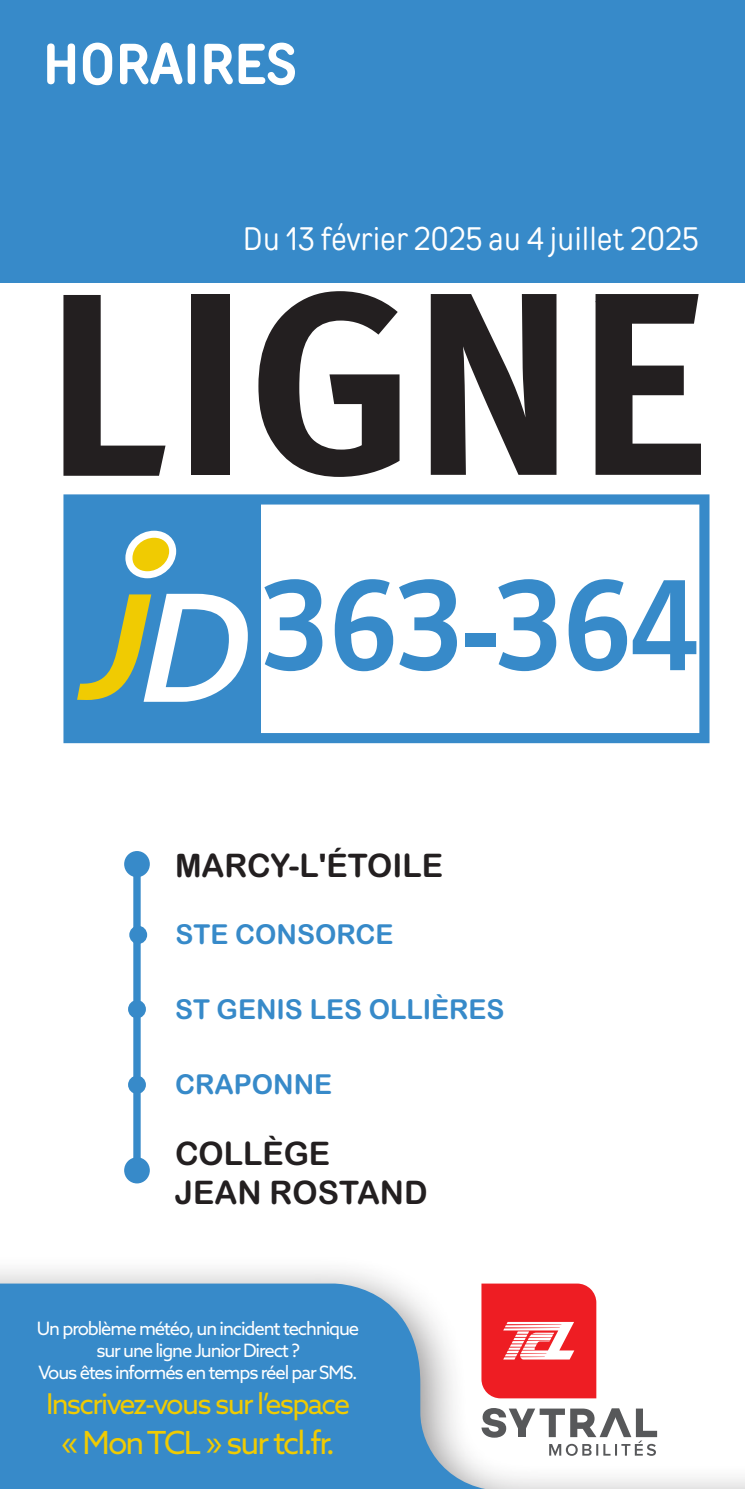
<style>
.page{position:relative;width:745px;height:1489px;background:#fff}
.page>*{position:absolute;margin:0;border:0;box-sizing:border-box;transform-origin:0 0}
.t1{font:700 117.5px "Confluence";letter-spacing:-.005em;color:#378ac9}
.t2{font:700 57.5px "TT Rounds Condensed";color:#fff}
.t3{font:32.5px/39px "Arial Rounded MT Bold";color:#231f20}
.periode_couv{font:32.5px "TT Rounds Condensed";color:#fff}
.periode_couv-2{font:31.75px "Azo Sans";letter-spacing:-.06em;color:#f0cb02}
.periode_couv-3{font:28.75px "Azo Sans";letter-spacing:-.06em;color:#f0cb02}
.t4{font:27.5px "Arial Rounded MT Bold";color:#378ac9}
.periode_couv-4{font:18.5px/22.2px "Azo Sans";letter-spacing:-.06em;color:#fff;text-align:center}
</style>
<div class="page">
<svg style="left:63px;top:494px;width:646px;height:249px"></svg>
<div style="left:71px;top:501px;width:189px;height:238px;background:#378ac9"></div>
<svg style="left:125px;top:530px;width:51px;height:48px"></svg>
<svg style="left:77px;top:594px;width:171px;height:107px"></svg>
<div style="left:0;top:0;width:744px;height:282px;background:#378ac9"></div>
<div style="left:133px;top:864px;width:8px;height:297px;background:#378ac9"></div>
<div style="left:124px;top:851px;width:26px;height:26px;background:#378ac9;border-radius:50%"></div>
<div style="left:124px;top:1157px;width:26px;height:26px;background:#378ac9;border-radius:50%"></div>
<div style="left:128px;top:1075px;width:18px;height:18px;background:#378ac9;border-radius:50%"></div>
<div style="left:128px;top:1000px;width:18px;height:18px;background:#378ac9;border-radius:50%"></div>
<div style="left:129px;top:925px;width:18px;height:18px;background:#378ac9;border-radius:50%"></div>
<div style="left:0;top:1254px;width:744px;height:234px;background:#231f20;opacity:.5"></div>
<svg style="left:0;top:1283px;width:744px;height:205px;fill:#378ac9"></svg>
<svg style="left:481px;top:1407px;width:175px;height:48px"></svg>
<svg style="left:481px;top:1283px;width:115px;height:115px;background:#f03c42"></svg>
<svg style="left:63px;top:295px;width:102px;height:181px"></svg>
<div style="left:192px;top:294px;width:38px;height:181px;background:#231f20"></div>
<svg style="left:258px;top:291px;width:141px;height:186px"></svg>
<svg style="left:430px;top:294px;width:126px;height:181px"></svg>
<svg style="left:595px;top:294px;width:105px;height:181px"></svg>
<p class="t2" style="left:43px;top:25px;width:255px">HORAIRES</p>
<p class="periode_couv" style="left:242px;top:217px;width:457px">Du 13 février 2025 au 4 juillet 2025</p>
<p class="t1" style="left:262px;top:549px;width:437px">363-364</p>
<p class="t3" style="left:175px;top:845px;width:269px">MARCY-L'ÉTOILE</p>
<p class="t4" style="left:175px;top:917px;width:219px">STE CONSORCE</p>
<p class="t4" style="left:175px;top:992px;width:331px">ST GENIS LES OLLIÈRES</p>
<p class="t4" style="left:175px;top:1068px;width:158px">CRAPONNE</p>
<p class="t3" style="left:175px;top:1133px;width:254px">COLLÈGE<br>JEAN ROSTAND</p>
<p class="periode_couv-4" style="left:37px;top:1316px;width:323px">Un problème météo, un incident technique sur une ligne Junior Direct ?</p>
<p class="periode_couv-4" style="left:39px;top:1360px;width:320px">Vous êtes informés en temps réel par SMS.</p>
<p class="periode_couv-3" style="left:46px;top:1385px;width:305px">Inscrivez-vous sur l’espace</p>
<p class="periode_couv-2" style="left:61px;top:1421px;width:275px">« Mon TCL » sur tcl.fr.</p>
</div>
